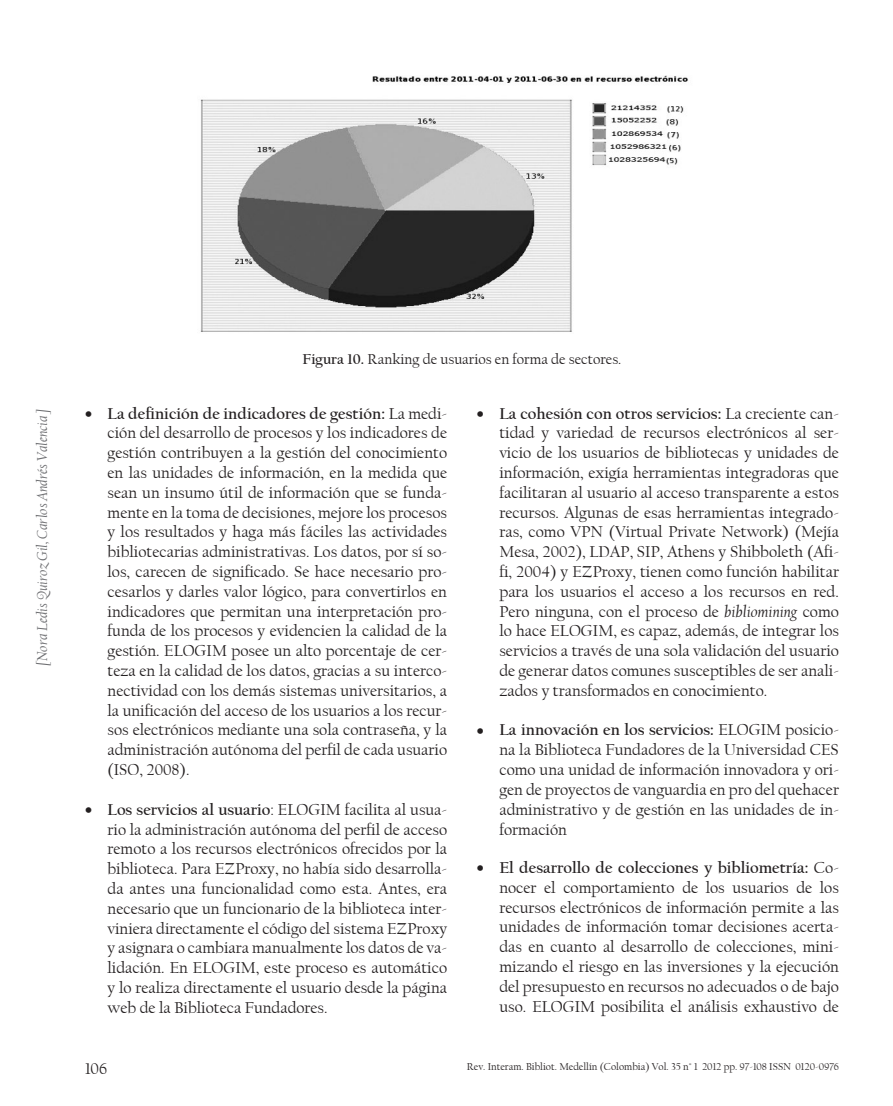
<style>
.page{position:relative;width:893px;height:1106px;background:#fff}
.page>*{position:absolute;margin:0;border:0;box-sizing:border-box;transform-origin:0 0}
.t1{font:16.5px/19.8px "Californian FB";color:#231f20;text-align:justify}
.t2{font:15px "Californian FB";color:#231f20}
.t3{font:italic 15px "Californian FB";color:#6c6d70}
.t4{font:10.5px "Californian FB";color:#231f20}
.s1{font-weight:700}
.s2{font-size:10.5px}
.s3{font-style:italic}
</style>
<div class="page">
<img style="left:200px;top:75px;width:488px;height:257px">
<p class="t2" style="left:302px;top:350px;width:320px"><span class="s1">Figura 10.</span> Ranking de usuarios en forma de sectores.</p>
<p class="t3" style="left:34px;top:665px;width:260px;rotate:-90deg">[Nora Ledis Quiroz Gil, Carlos Andrés Valencia ]</p>
<p class="t1" style="left:108px;top:403px;width:341px;text-indent:-22px"><span class="s2">•</span> <span class="s1">La definición de indicadores de gestión:</span> La medi&shy;ción del desarrollo de procesos y los indicadores de gestión contribuyen a la gestión del conocimiento en las unidades de información, en la medida que sean un insumo útil de información que se funda&shy;mente en la toma de decisiones, mejore los procesos y los resultados y haga más fáciles las actividades bibliotecarias administrativas. Los datos, por sí so&shy;los, carecen de significado. Se hace necesario pro&shy;cesarlos y darles valor lógico, para convertirlos en indicadores que permitan una interpretación pro&shy;funda de los procesos y evidencien la calidad de la gestión. ELOGIM posee un alto porcentaje de cer&shy;teza en la calidad de los datos, gracias a su interco&shy;nectividad con los demás sistemas universitarios, a la unificación del acceso de los usuarios a los recur&shy;sos electrónicos mediante una sola contraseña, y la administración autónoma del perfil de cada usuario (ISO, 2008).</p>
<p class="t1" style="left:108px;top:799px;width:341px;text-indent:-22px"><span class="s2">•</span> <span class="s1">Los servicios al usuario</span>: ELOGIM facilita al usua&shy;rio la administración autónoma del perfil de acceso remoto a los recursos electrónicos ofrecidos por la biblioteca. Para EZProxy, no había sido desarrolla&shy;da antes una funcionalidad como esta. Antes, era necesario que un funcionario de la biblioteca inter&shy;viniera directamente el código del sistema EZProxy y asignara o cambiara manualmente los datos de va&shy;lidación. En ELOGIM, este proceso es automático y lo realiza directamente el usuario desde la página web de la Biblioteca Fundadores.</p>
<p class="t1" style="left:499px;top:403px;width:341px;text-indent:-22px"><span class="s2">•</span> <span class="s1">La cohesión con otros servicios:</span> La creciente can&shy;tidad y variedad de recursos electrónicos al ser&shy;vicio de los usuarios de bibliotecas y unidades de información, exigía herramientas integradoras que facilitaran al usuario al acceso transparente a estos recursos. Algunas de esas herramientas integrado&shy;ras, como VPN (Virtual Private Network) (Mejía Mesa, 2002), LDAP, SIP, Athens y Shibboleth (Afi&shy;fi, 2004) y EZProxy, tienen como función habilitar para los usuarios el acceso a los recursos en red.<br>Pero ninguna, con el proceso de <span class="s3">bibliomining</span> como lo hace ELOGIM, es capaz, además, de integrar los servicios a través de una sola validación del usuario de generar datos comunes susceptibles de ser anali&shy;zados y transformados en conocimiento.</p>
<p class="t1" style="left:499px;top:720px;width:341px;text-indent:-22px"><span class="s2">•</span> <span class="s1">La innovación en los servicios:</span> ELOGIM posicio&shy;na la Biblioteca Fundadores de la Universidad CES como una unidad de información innovadora y ori&shy;gen de proyectos de vanguardia en pro del quehacer administrativo y de gestión en las unidades de in&shy;formación</p>
<p class="t1" style="left:499px;top:858px;width:341px;text-indent:-22px"><span class="s2">•</span> <span class="s1">El desarrollo de colecciones y bibliometría:</span> Co&shy;nocer el comportamiento de los usuarios de los recursos electrónicos de información permite a las unidades de información tomar decisiones acerta&shy;das en cuanto al desarrollo de colecciones, mini&shy;mizando el riesgo en las inversiones y la ejecución del presupuesto en recursos no adecuados o de bajo uso. ELOGIM posibilita el análisis exhaustivo de</p>
<p class="t1" style="left:85px;top:1059px;width:24px">106</p>
<p class="t4" style="left:467px;top:1060px;width:374px">Rev. Interam. Bibliot. Medellín (Colombia) Vol. 35 n° 1 2012 pp. 97-108 ISSN 0120-0976</p>
</div>
